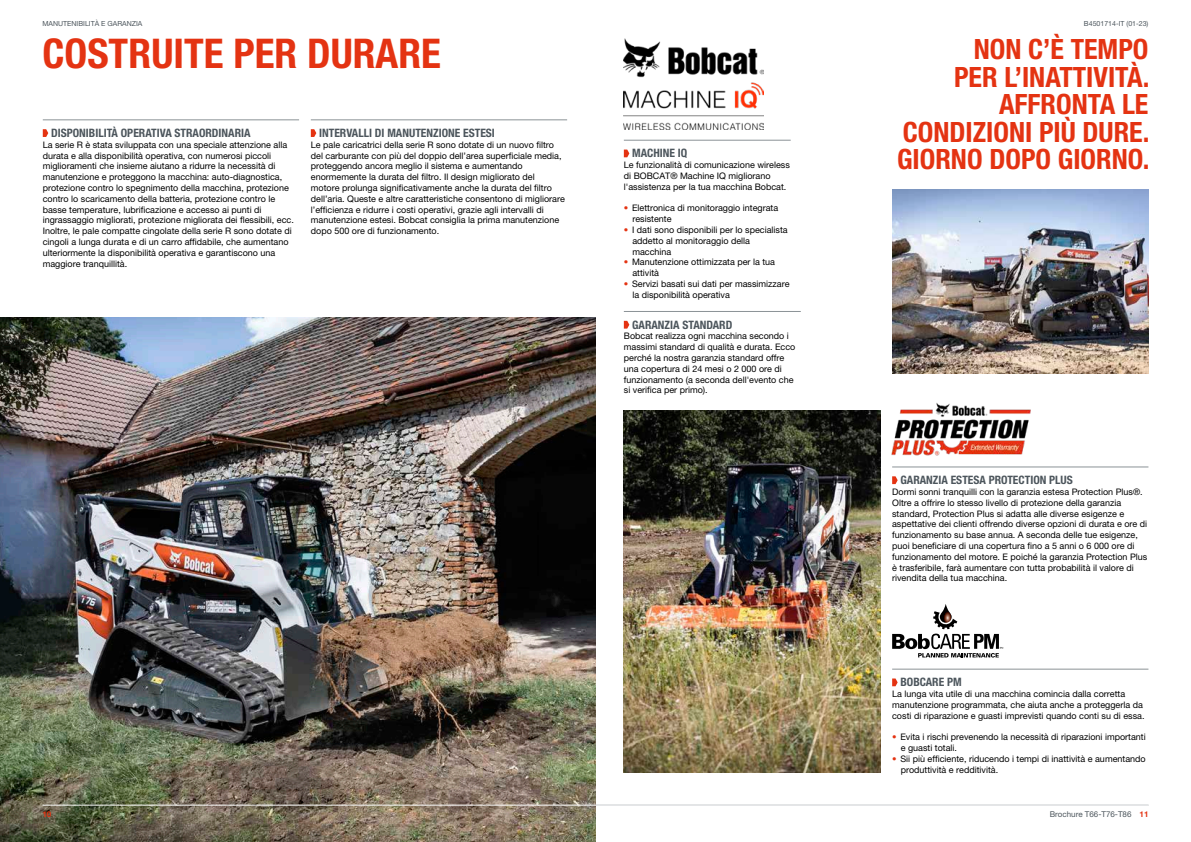
<style>
.page{position:relative;width:1191px;height:842px;background:#fff}
.page>*{position:absolute;margin:0;border:0;box-sizing:border-box;transform-origin:0 0}
.t1{font:700 condensed 41px "Helvetica Neue LT Pro";color:#e43312}
.t2{font:700 condensed 28px/27.6px "Helvetica Neue LT Pro";color:#e43312;text-align:right}
.t3{font:700 condensed 11.6px "Helvetica Neue LT Pro";color:#4c555c}
.t4{font:9px/10.8px "Helvetica Neue LT Pro";color:#000}
.t5{font:8px "Helvetica Neue LT Pro";color:#4c555c}
.t6{font:700 8px "Helvetica Neue LT Pro";color:#e43312}
.t7{font:7px "Helvetica Neue LT Pro";color:#4c555c}
.s1{font-weight:700;color:#e43312}
</style>
<div class="page">
<img style="left:0;top:317px;width:595px;height:525px">
<hr style="left:43px;top:805px;width:1105px;height:1px;background:#fff">
<img style="left:891px;top:403px;width:140px;height:53px">
<svg style="left:892px;top:604px;width:111px;height:53px"></svg>
<img style="left:624px;top:411px;width:256px;height:362px">
<img style="left:892px;top:189px;width:256px;height:184px">
<img style="left:624px;top:39px;width:139px;height:90px">
<hr style="left:43px;top:120px;width:256px;height:1px;background:#8b9296">
<svg style="left:43px;top:129px;width:5px;height:8px"></svg>
<hr style="left:624px;top:311px;width:177px;height:1px;background:#8b9296">
<svg style="left:624px;top:321px;width:5px;height:8px"></svg>
<hr style="left:892px;top:467px;width:256px;height:1px;background:#8b9296">
<svg style="left:892px;top:476px;width:5px;height:8px"></svg>
<hr style="left:892px;top:669px;width:256px;height:1px;background:#8b9296">
<svg style="left:892px;top:678px;width:5px;height:8px"></svg>
<hr style="left:311px;top:120px;width:256px;height:1px;background:#8b9296">
<svg style="left:311px;top:129px;width:5px;height:8px"></svg>
<hr style="left:624px;top:140px;width:166px;height:1px;background:#8b9296">
<svg style="left:624px;top:150px;width:5px;height:7px"></svg>
<p class="t7" style="left:43px;top:19px;width:101px">MANUTENIBILITÀ E GARANZIA</p>
<h1 class="t1" style="left:43px;top:29px;width:400px">COSTRUITE PER DURARE</h1>
<p class="t3" style="left:51px;top:126px;width:201px">DISPONIBILITÀ OPERATIVA STRAORDINARIA</p>
<p class="t4" style="left:43px;top:139px;width:252px">La serie R è stata sviluppata con una speciale attenzione alla durata e alla disponibilità operativa, con numerosi piccoli miglioramenti che insieme aiutano a ridurre la necessità di manutenzione e proteggono la macchina: auto-diagnostica, protezione contro lo spegnimento della macchina, protezione contro lo scaricamento della batteria, protezione contro le basse temperature, lubrificazione e accesso ai punti di ingrassaggio migliorati, protezione migliorata dei flessibili, ecc.<br>Inoltre, le pale compatte cingolate della serie R sono dotate di cingoli a lunga durata e di un carro affidabile, che aumentano ulteriormente la disponibilità operativa e garantiscono una maggiore tranquillità.</p>
<p class="t3" style="left:319px;top:126px;width:177px">INTERVALLI DI MANUTENZIONE ESTESI</p>
<p class="t4" style="left:311px;top:139px;width:256px">Le pale caricatrici della serie R sono dotate di un nuovo filtro del carburante con più del doppio dell’area superficiale media, proteggendo ancora meglio il sistema e aumentando enormemente la durata del filtro. Il design migliorato del motore prolunga significativamente anche la durata del filtro dell’aria. Queste e altre caratteristiche consentono di migliorare l’efficienza e ridurre i costi operativi, grazie agli intervalli di manutenzione estesi. Bobcat consiglia la prima manutenzione dopo 500 ore di funzionamento.</p>
<p class="t3" style="left:632px;top:146px;width:57px">MACHINE IQ</p>
<p class="t4" style="left:624px;top:159px;width:167px">Le funzionalità di comunicazione wireless di BOBCAT® Machine IQ migliorano l'assistenza per la tua macchina Bobcat.</p>
<p class="t4" style="left:632px;top:203px;width:147px;text-indent:-9px"><span class="s1">•</span> Elettronica di monitoraggio integrata resistente</p>
<p class="t4" style="left:632px;top:224px;width:157px;text-indent:-9px"><span class="s1">•</span> I dati sono disponibili per lo specialista addetto al monitoraggio della macchina</p>
<p class="t4" style="left:632px;top:257px;width:144px;text-indent:-9px"><span class="s1">•</span> Manutenzione ottimizzata per la tua attività</p>
<p class="t4" style="left:632px;top:278px;width:159px;text-indent:-9px"><span class="s1">•</span> Servizi basati sui dati per massimizzare la disponibilità operativa</p>
<p class="t3" style="left:632px;top:317px;width:102px">GARANZIA STANDARD</p>
<p class="t4" style="left:624px;top:331px;width:173px">Bobcat realizza ogni macchina secondo i massimi standard di qualità e durata. Ecco perché la nostra garanzia standard offre una copertura di 24 mesi o 2 000 ore di funzionamento (a seconda dell'evento che si verifica per primo).</p>
<p class="t6" style="left:43px;top:809px;width:10px">10</p>
<p class="t7" style="left:1084px;top:19px;width:66px">B4501714-IT (01-23)</p>
<h2 class="t2" style="left:897px;top:35px;width:254px">NON C’È TEMPO<br>PER L’INATTIVITÀ.<br>AFFRONTA LE<br>CONDIZIONI PIÙ DURE.<br>GIORNO DOPO GIORNO.</h2>
<p class="t3" style="left:900px;top:473px;width:174px">GARANZIA ESTESA PROTECTION PLUS</p>
<p class="t4" style="left:892px;top:486px;width:257px">Dormi sonni tranquilli con la garanzia estesa Protection Plus®.<br>Oltre a offrire lo stesso livello di protezione della garanzia standard, Protection Plus si adatta alle diverse esigenze e aspettative dei clienti offrendo diverse opzioni di durata e ore di funzionamento su base annua. A seconda delle tue esigenze, puoi beneficiare di una copertura fino a 5 anni o 6 000 ore di funzionamento del motore. E poiché la garanzia Protection Plus è trasferibile, farà aumentare con tutta probabilità il valore di rivendita della tua macchina.</p>
<p class="t3" style="left:900px;top:675px;width:63px">BOBCARE PM</p>
<p class="t4" style="left:892px;top:688px;width:254px">La lunga vita utile di una macchina comincia dalla corretta manutenzione programmata, che aiuta anche a proteggerla da costi di riparazione e guasti imprevisti quando conti su di essa.</p>
<p class="t4" style="left:900px;top:731px;width:247px;text-indent:-9px"><span class="s1">•</span> Evita i rischi prevenendo la necessità di riparazioni importanti e guasti totali.</p>
<p class="t4" style="left:900px;top:753px;width:246px;text-indent:-9px"><span class="s1">•</span> Sii più efficiente, riducendo i tempi di inattività e aumentando produttività e redditività.</p>
<p class="t5" style="left:1049px;top:810px;width:100px">Brochure T66-T76-T86 <span class="s1">11</span></p>
</div>
